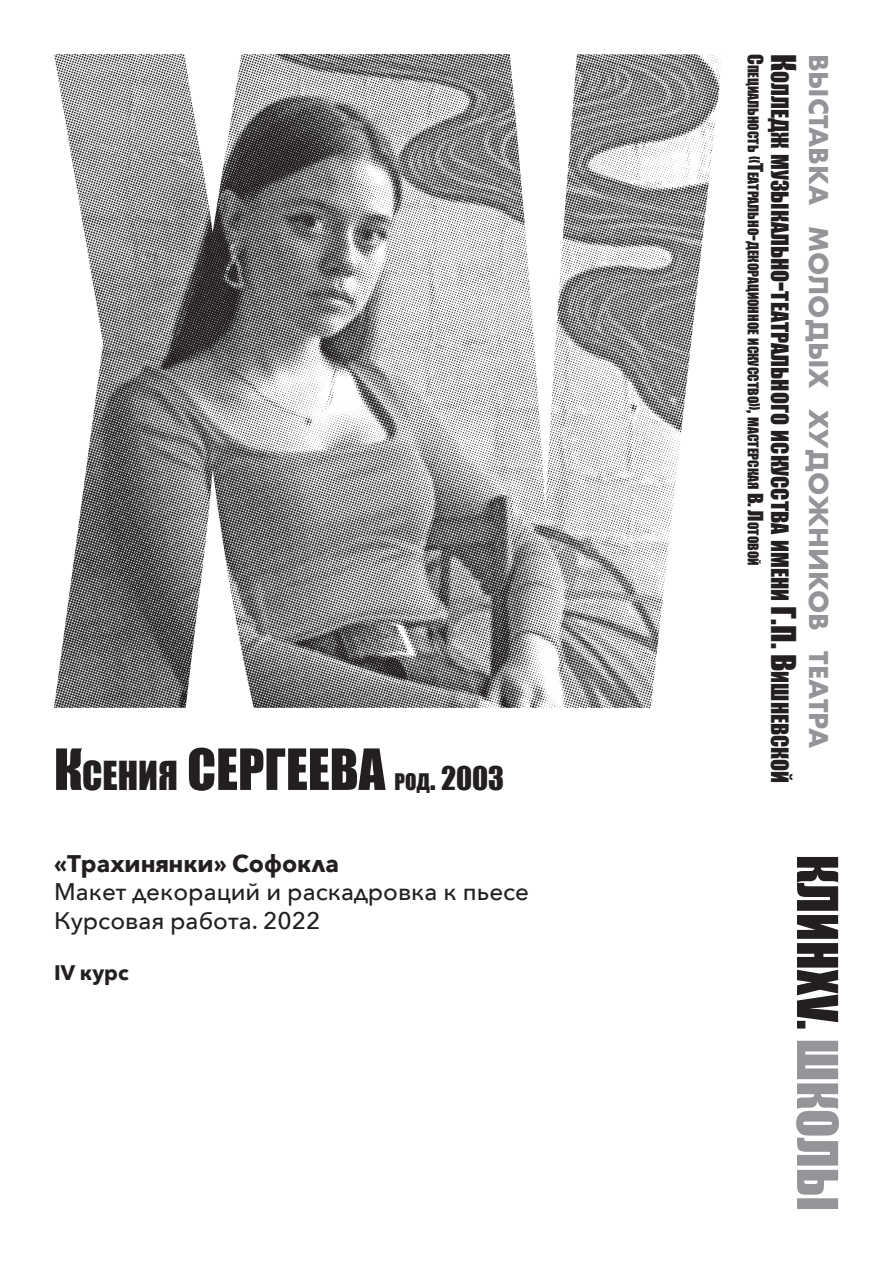
<style>
.page{position:relative;width:893px;height:1263px;background:#fff}
.page>*{position:absolute;margin:0;border:0;box-sizing:border-box;transform-origin:0 0}
.t1{font:52.5px "Impact";color:#231f20}
.t2{font:30px "Impact";color:#231f20}
.t3{font:700 25.2px "Futura";color:#939598}
.t4{font:500 24px/28.8px "Avenir Next";color:#231f20}
.t5{font:700 24px "Avenir Next";color:#231f20}
.t6{font:22.05px "Impact";color:#231f20}
.t7{font:700 21px "Avenir Next";color:#231f20}
.t8{font:13.65px "Impact";color:#231f20}
.s1{font-size:36.75px}
.s2{font-size:21px}
.s3{font-size:19.5px}
.s4{font-size:31.5px}
</style>
<div class="page">
<svg style="left:796px;top:1041px;width:43px;height:168px"></svg>
<svg style="left:797px;top:857px;width:41px;height:171px"></svg>
<img style="left:54px;top:54px;width:669px;height:654px">
<h1 class="t1" style="left:54px;top:729px;width:159px">К<span class="s1">сения</span> СЕРГЕЕВА</h1>
<h2 class="t2" style="left:394px;top:755px;width:111px"><span class="s2">род</span>. 2003</h2>
<h3 class="t5" style="left:54px;top:842px;width:287px">«Трахинянки» Софокла</h3>
<h3 class="t4" style="left:54px;top:877px;width:477px">Макет декораций и раскадровка к пьесе<br>Курсовая работа. 2022</h3>
<h3 class="t7" style="left:54px;top:954px;width:76px">IV курс</h3>
<p class="t8" style="left:764px;top:54px;width:513px;rotate:90deg"><span class="s3">С</span>пециальность <span class="s3">«Т</span>еатрально<span class="s3">-</span>декорационное искусство<span class="s3">»,</span> мастерская <span class="s3">В. Л</span>отовой</p>
<h3 class="t6" style="left:797px;top:54px;width:731px;rotate:90deg"><span class="s4">К</span>олледж музыкально<span class="s4">-</span>театрального искусства имени <span class="s4">Г.П. В</span>ишневской</h3>
<h3 class="t3" style="left:837px;top:54px;width:696px;rotate:90deg">выставка молодых художников театра</h3>
</div>
